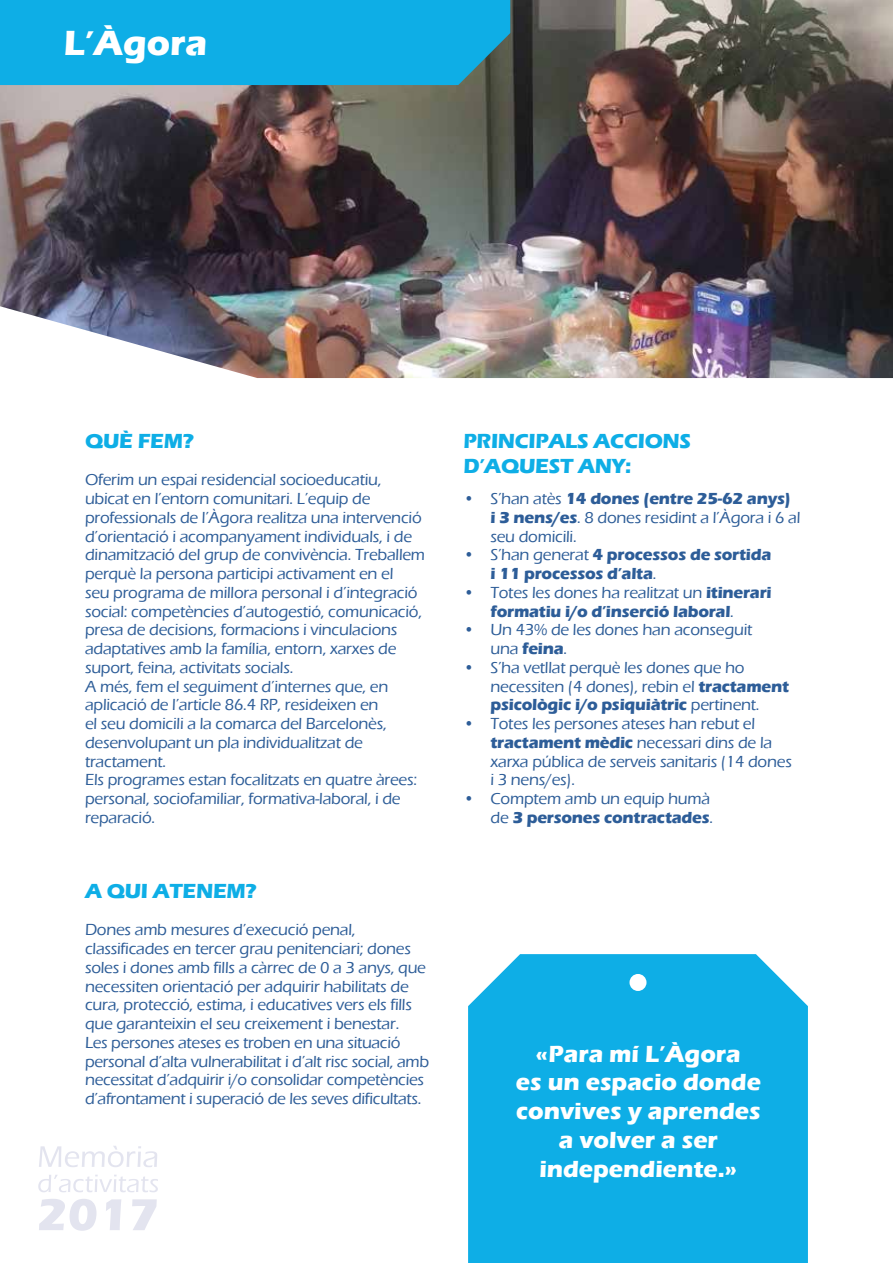
<style>
.page{position:relative;width:893px;height:1263px;background:#fff}
.page>*{position:absolute;margin:0;border:0;box-sizing:border-box;transform-origin:0 0}
.t1{font:700 36px "Eras ITC";color:#fff}
.t2{font:700 24px/28.8px "Eras ITC";color:#fff;text-align:center}
.t3{font:700 21px "Eras ITC";letter-spacing:-.015em;color:#0eaee6}
.t4{font:500 16.5px/18.8px "Eras ITC";letter-spacing:-.015em;color:#2d5d98}
.t5{font:700 16.5px/18.8px "Eras ITC";letter-spacing:-.015em;color:#2d5d98}
.s1{font-weight:700}
.s2{font-weight:500}
</style>
<div class="page">
<img style="left:0;top:0;width:893px;height:378px">
<div style="left:468px;top:954px;width:340px;height:309px;background:#0eaee6"></div>
<div style="left:629px;top:974px;width:17px;height:17px;background:#fff;border-radius:50%"></div>
<div style="left:0;top:0;width:510px;height:85px;background:#0eaee6"></div>
<svg style="left:39px;top:1199px;width:118px;height:32px"></svg>
<svg style="left:38px;top:1175px;width:120px;height:17px"></svg>
<svg style="left:39px;top:1146px;width:118px;height:21px"></svg>
<h1 class="t1" style="left:64px;top:22px;width:145px">L’Àgora</h1>
<p class="t3" style="left:85px;top:429px;width:110px">Què fem?</p>
<p class="t4" style="left:85px;top:471px;width:342px">Oferim un espai residencial socioeducatiu, ubicat en l’entorn comunitari. L’equip de professionals de l’Àgora realitza una intervenció d’orientació i acompanyament individuals, i de dinamització del grup de convivència. Treballem perquè la persona participi activament en el<br>seu programa de millora personal i d’integració social: competències d’autogestió, comunicació, presa de decisions, formacions i vinculacions adaptatives amb la família, entorn, xarxes de suport, feina, activitats socials.<br>A més, fem el seguiment d’internes que, en aplicació de l’article 86.4 RP, resideixen en<br>el seu domicili a la comarca del Barcelonès, desenvolupant un pla individualitzat de tractament.<br>Els programes estan focalitzats en quatre àrees: personal, sociofamiliar, formativa-laboral, i de reparació.</p>
<p class="t3" style="left:85px;top:879px;width:173px">A qui atenem?</p>
<p class="t4" style="left:85px;top:921px;width:346px">Dones amb mesures d’execució penal, classificades en tercer grau penitenciari; dones soles i dones amb fills a càrrec de 0 a 3 anys, que necessiten orientació per adquirir habilitats de cura, protecció, estima, i educatives vers els fills que garanteixin el seu creixement i benestar.<br>Les persones ateses es troben en una situació personal d’alta vulnerabilitat i d’alt risc social, amb necessitat d’adquirir i/o consolidar competències d’afrontament i superació de les seves dificultats.</p>
<p class="t3" style="left:463px;top:429px;width:65px">Principa</p>
<p class="t3" style="left:565px;top:429px;width:43px">ls acci</p>
<p class="t3" style="left:645px;top:429px;width:46px">ons</p>
<p class="t3" style="left:463px;top:454px;width:169px">d’aquest any:</p>
<p class="t4" style="left:490px;top:489px;width:311px;text-indent:-27px">• S’han atès <span class="s1">14 dones (entre 25-62 anys)<br>i 3 nens/es</span>. 8 dones residint a l’Àgora i 6 al seu domicili.</p>
<p class="t5" style="left:490px;top:545px;width:282px;text-indent:-27px"><span class="s2">• S’han generat</span> 4 processos de sortida i 11 processos d’alta<span class="s2">.</span></p>
<p class="t5" style="left:490px;top:583px;width:283px;text-indent:-27px"><span class="s2">• Totes les dones ha realitzat un</span> itinerari formatiu i/o d’inserció laboral<span class="s2">.</span></p>
<p class="t4" style="left:490px;top:621px;width:263px;text-indent:-27px">• Un 43% de les dones han aconseguit una <span class="s1">feina</span>.</p>
<p class="t4" style="left:490px;top:658px;width:300px;text-indent:-27px">• S’ha vetllat perquè les dones que ho necessiten (4 dones), rebin el <span class="s1">tractament psicològic i/o psiquiàtric</span> pertinent.</p>
<p class="t4" style="left:490px;top:714px;width:303px;text-indent:-27px">• Totes les persones ateses han rebut el <span class="s1">tractament mèdic</span> necessari dins de la xarxa pública de serveis sanitaris (14 dones i 3 nens/es).</p>
<p class="t4" style="left:463px;top:789px;width:251px;text-align:right">• Comptem amb un equip humà de <span class="s1">3 persones contractades</span>.</p>
<h2 class="t2" style="left:516px;top:1039px;width:246px">«Para mí L’Àgora<br>es un espacio donde convives y aprendes a volver a ser independiente.»</h2>
</div>
